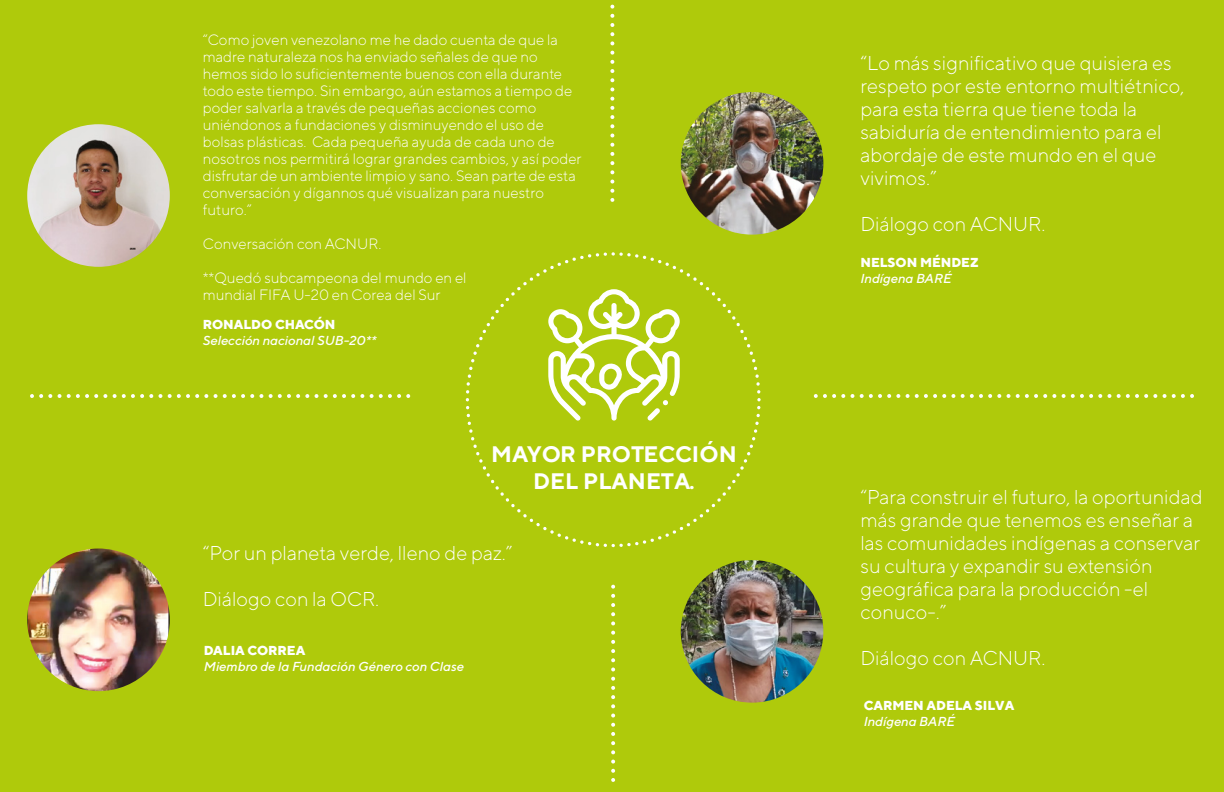
<style>
.page{position:relative;width:1224px;height:792px;background:#afca0b}
.page>*{position:absolute;margin:0;border:0;box-sizing:border-box;transform-origin:0 0}
.t1{font:700 22.5px/26.9px "TT Norms";color:#fff;text-align:center}
.t2{font:300 20px/23px "TT Norms";color:#fff}
.t3{font:300 15px/17px "TT Norms";color:#fff}
.t4{font:italic 500 13px "TT Norms";color:#fff}
.t5{font:800 13px "TT Norms";color:#fff}
</style>
<div class="page">
<svg style="left:610px;top:16px;width:4px;height:185px"></svg>
<svg style="left:611px;top:587px;width:4px;height:184px"></svg>
<svg style="left:32px;top:394px;width:367px;height:4px"></svg>
<svg style="left:816px;top:394px;width:367px;height:4px"></svg>
<svg style="left:465px;top:252px;width:296px;height:296px"></svg>
<img style="left:27px;top:124px;width:143px;height:143px;border-radius:71px">
<img style="left:681px;top:92px;width:142px;height:143px;border-radius:71px">
<img style="left:681px;top:560px;width:142px;height:143px;border-radius:71px">
<img style="left:27px;top:549px;width:143px;height:142px;border-radius:71px">
<p class="t3" style="left:203px;top:31px;width:381px">“Como joven venezolano me he dado cuenta de que la madre naturaleza nos ha enviado señales de que no hemos sido lo suficientemente buenos con ella durante todo este tiempo. Sin embargo, aún estamos a tiempo de poder salvarla a través de pequeñas acciones como uniéndonos a fundaciones y disminuyendo el uso de bolsas plásticas. Cada pequeña ayuda de cada uno de nosotros nos permitirá lograr grandes cambios, y así poder disfrutar de un ambiente limpio y sano. Sean parte de esta conversación y dígannos qué visualizan para nuestro futuro.”</p>
<p class="t3" style="left:203px;top:235px;width:180px">Conversación con ACNUR.</p>
<p class="t3" style="left:203px;top:269px;width:265px">**Quedó subcampeona del mundo en el mundial FIFA U-20 en Corea del Sur</p>
<p class="t5" style="left:203px;top:316px;width:134px">RONALDO CHACÓN</p>
<p class="t4" style="left:203px;top:333px;width:175px">Selección nacional SUB-20**</p>
<h1 class="t1" style="left:491px;top:440px;width:247px">MAYOR PROTECCIÓN<br>DEL PLANETA.</h1>
<h2 class="t2" style="left:203px;top:541px;width:311px">“Por un planeta verde, lleno de paz.”</h2>
<h2 class="t2" style="left:203px;top:587px;width:178px">Diálogo con la OCR.</h2>
<p class="t5" style="left:204px;top:642px;width:103px">DALIA CORREA</p>
<p class="t4" style="left:204px;top:658px;width:262px">Miembro de la Fundación Género con Clase</p>
<h2 class="t2" style="left:860px;top:51px;width:325px">“Lo más significativo que quisiera es respeto por este entorno multiétnico, para esta tierra que tiene toda la sabiduría de entendimiento para el abordaje de este mundo en el que vivimos.”</h2>
<h2 class="t2" style="left:860px;top:212px;width:186px">Diálogo con ACNUR.</h2>
<p class="t5" style="left:860px;top:254px;width:120px">NELSON MÉNDEZ</p>
<p class="t4" style="left:860px;top:271px;width:93px">Indígena BARÉ</p>
<h2 class="t2" style="left:860px;top:485px;width:344px">“Para construir el futuro, la oportunidad más grande que tenemos es enseñar a las comunidades indígenas a conservar su cultura y expandir su extensión geográfica para la producción -el conuco-.”</h2>
<h2 class="t2" style="left:860px;top:646px;width:186px">Diálogo con ACNUR.</h2>
<p class="t5" style="left:864px;top:697px;width:152px">CARMEN ADELA SILVA</p>
<p class="t4" style="left:864px;top:713px;width:93px">Indígena BARÉ</p>
</div>
